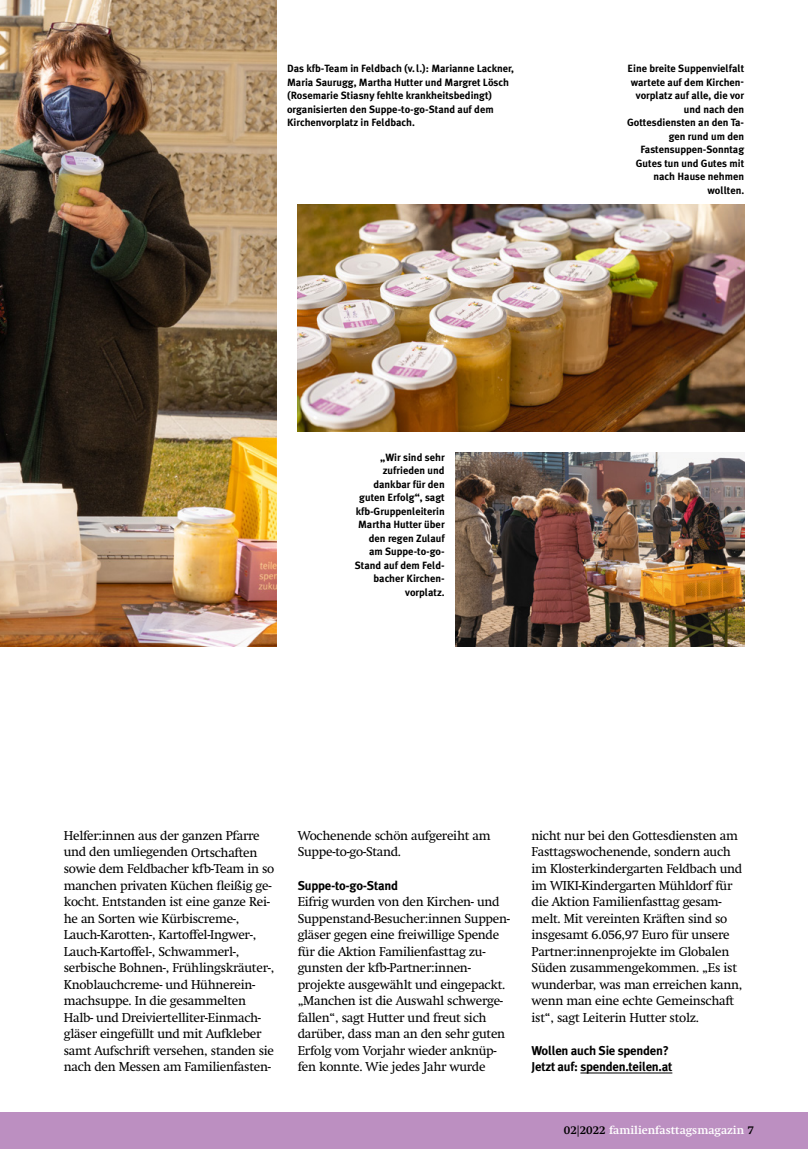
<style>
.page{position:relative;width:808px;height:1149px;background:#fff}
.page>*{position:absolute;margin:0;border:0;box-sizing:border-box;transform-origin:0 0}
.t1{font:12.75px/16.5px "Swift";letter-spacing:-.02em;color:#000}
.t2{font:700 12.75px/16.5px "Meta Plus";letter-spacing:-.02em;color:#000}
.t3{font:700 11.25px "Swift";color:#fff}
.t4{font:700 10.5px/13.5px "Meta Plus";color:#000;text-align:right}
.s1{font-family:"Meta Plus";font-weight:700}
.s2{color:#000}
</style>
<div class="page">
<div style="left:0;top:1112px;width:808px;height:36px;background:#bc8fc1"></div>
<img style="left:0;top:0;width:276px;height:646px">
<img style="left:298px;top:204px;width:446px;height:227px">
<img style="left:455px;top:452px;width:289px;height:194px">
<hr style="left:580px;top:1072px;width:92px;height:1px;background:#000">
<p class="t4" style="left:287px;top:61px;width:228px;text-align:left">Das kfb-Team in Feldbach (v.l.): Marianne Lackner, Maria Saurugg, Martha Hutter und Margret Lösch (Rosemarie Stiasny fehlte krankheitsbedingt) organisierten den Suppe-to-go-Stand auf dem Kirchenvorplatz in Feldbach.</p>
<p class="t4" style="left:627px;top:61px;width:119px">Eine breite Suppenvielfalt wartete auf dem Kirchen&shy;vorplatz auf alle, die vor und nach den<br>Gottesdiensten an den Ta&shy;gen rund um den<br>Fastensuppen-Sonntag<br>Gutes tun und Gutes mit nach Hause nehmen wollten.</p>
<p class="t4" style="left:355px;top:450px;width:91px">„Wir sind sehr zufrieden und dankbar für den guten Erfolg“, sagt kfb-Gruppenleiterin<br>Martha Hutter über den regen Zulauf am Suppe-to-go-<br>Stand auf dem Feld&shy;bacher Kirchen&shy;vorplatz.</p>
<p class="t1" style="left:64px;top:827px;width:212px">Helfer:innen aus der ganzen Pfarre und den umliegenden Ortschaften sowie dem Feldbacher kfb-Team in so manchen privaten Küchen fleißig ge&shy;kocht. Entstanden ist eine ganze Rei&shy;he an Sorten wie Kürbiscreme-, Lauch-Karotten-, Kartoffel-Ingwer-, Lauch-Kartoffel-, Schwammerl-, serbische Bohnen-, Frühlingskräuter-, Knoblauchcreme- und Hühnerein&shy;machsuppe. In die gesammelten Halb- und Dreiviertelliter-Einmach&shy;gläser eingefüllt und mit Aufkleber samt Aufschrift versehen, standen sie nach den Messen am Familienfasten-</p>
<p class="t1" style="left:298px;top:827px;width:194px">Wochenende schön aufgereiht am<br>Suppe-to-go-Stand.</p>
<p class="t1" style="left:298px;top:876px;width:214px"><span class="s1">Suppe-to-go-Stand<br></span>Eifrig wurden von den Kirchen- und Suppenstand-Besucher:innen Suppen&shy;gläser gegen eine freiwillige Spende für die Aktion Familienfasttag zu&shy;gunsten der kfb-Partner:innen&shy;projekte ausgewählt und eingepackt. „Manchen ist die Auswahl schwerge&shy;fallen“, sagt Hutter und freut sich darüber, dass man an den sehr guten Erfolg vom Vorjahr wieder anknüp&shy;fen konnte. Wie jedes Jahr wurde</p>
<p class="t1" style="left:531px;top:827px;width:212px">nicht nur bei den Gottesdiensten am Fasttagswochenende, sondern auch im Klosterkindergarten Feldbach und im WIKI-Kindergarten Mühldorf für die Aktion Familienfasttag gesam&shy;melt. Mit vereinten Kräften sind so insgesamt 6.056,97 Euro für unsere Partner:innenprojekte im Globalen Süden zusammengekommen. „Es ist wunderbar, was man erreichen kann, wenn man eine echte Gemeinschaft ist“, sagt Leiterin Hutter stolz.</p>
<p class="t2" style="left:531px;top:1041px;width:142px">Wollen auch Sie spenden?<br>Jetzt auf: spenden.teilen.at</p>
<p class="t3" style="left:564px;top:1123px;width:192px"><span class="s2">02|2022</span> familienfasttagsmagazin <span class="s2">7</span></p>
</div>
